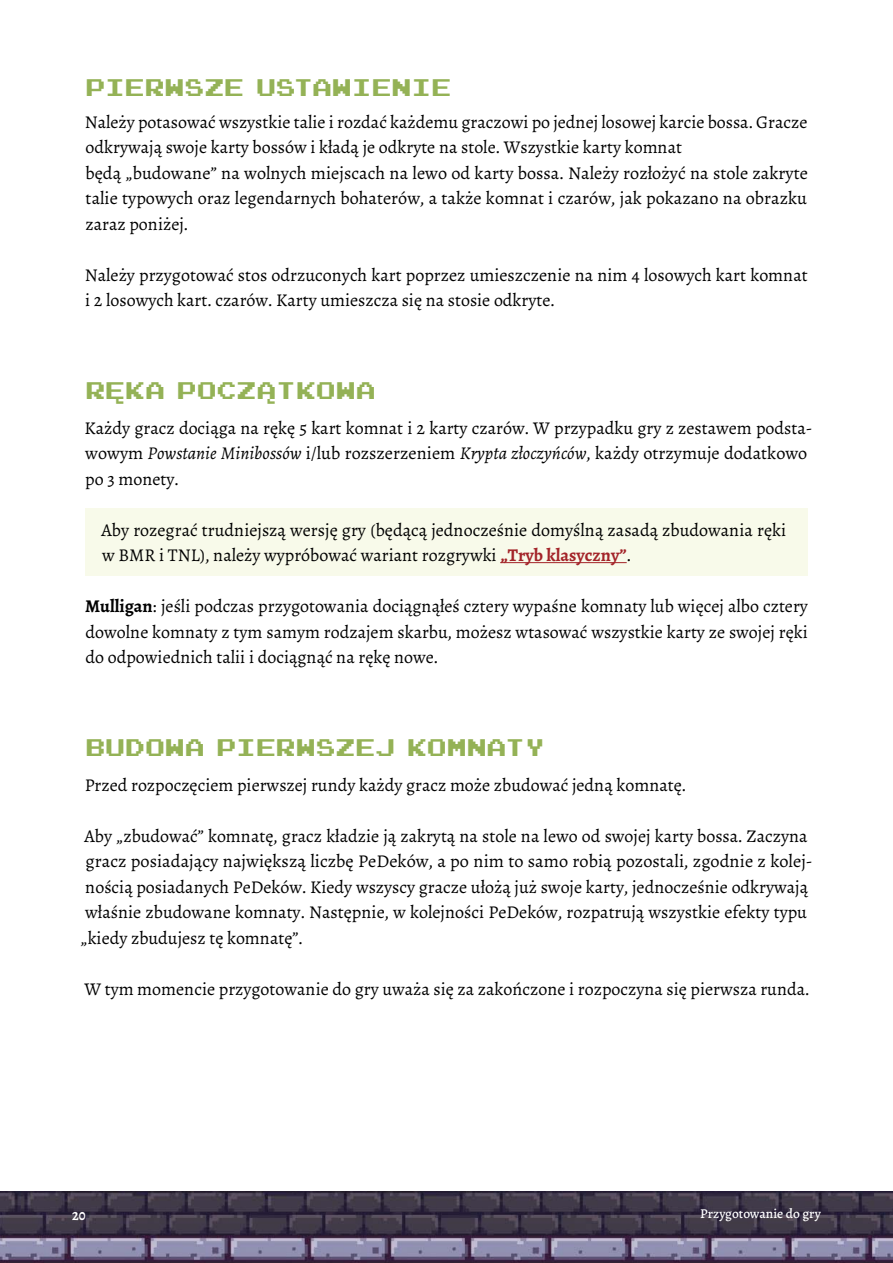
<style>
.page{position:relative;width:893px;height:1263px;background:#fff}
.page>*{position:absolute;margin:0;border:0;box-sizing:border-box;transform-origin:0 0}
.t1{font:24px "Joystix Monospace";color:#94b256}
.p4_no_indent{font:18px/25.5px "Alegreya";color:#000}
.p4{font:18px/25.5px "Alegreya";color:#000}
.P4_obramowanie{font:18px/25.5px "Alegreya";color:#000}
.t2{font:500 13.5px "Alegreya";color:#fff}
.t3{font:700 13.5px "Alegreya";color:#fff}
.s1{font-style:italic}
.s2{font-weight:700;color:#a32429}
.s3{font-weight:700}
</style>
<div class="page">
<img style="left:0;top:1191px;width:893px;height:72px">
<div style="left:85px;top:509px;width:723px;height:67px;background:#f8faea"></div>
<hr style="left:500px;top:562px;width:127px;height:1px;background:#a32429">
<h2 class="t1" style="left:85px;top:69px;width:367px">PIERWSZE USTAWIENIE</h2>
<p class="p4_no_indent" style="left:85px;top:109px;width:724px">Należy potasować wszystkie talie i rozdać każdemu graczowi po jednej losowej karcie bossa. Gracze odkrywają swoje karty bossów i kładą je odkryte na stole. Wszystkie karty komnat</p>
<p class="p4_no_indent" style="left:85px;top:160px;width:724px;text-align:justify">będą „budowane” na wolnych miejscach na lewo od karty bossa. Należy rozłożyć na stole zakryte talie typowych oraz legendarnych bohaterów, a także komnat i czarów, jak pokazano na obrazku zaraz poniżej.</p>
<p class="p4" style="left:85px;top:262px;width:724px">Należy przygotować stos odrzuconych kart poprzez umieszczenie na nim 4 losowych kart komnat i 2 losowych kart. czarów. Karty umieszcza się na stosie odkryte.</p>
<h2 class="t1" style="left:85px;top:372px;width:292px">RĘKA POCZĄTKOWA</h2>
<p class="p4_no_indent" style="left:85px;top:415px;width:729px">Każdy gracz dociąga na rękę 5 kart komnat i 2 karty czarów. W przypadku gry z zestawem podsta&shy;wowym <span class="s1">Powstanie Minibossów</span> i/lub rozszerzeniem <span class="s1">Krypta złoczyńców</span>, każdy otrzymuje dodatkowo po 3 monety.</p>
<p class="P4_obramowanie" style="left:102px;top:517px;width:686px">Aby rozegrać trudniejszą wersję gry (będącą jednocześnie domyślną zasadą zbudowania ręki w BMR i TNL), należy wypróbować wariant rozgrywki <span class="s2">„Tryb klasyczny”</span>.</p>
<p class="p4_no_indent" style="left:85px;top:593px;width:724px;text-align:justify"><span class="s3">Mulligan</span>: jeśli podczas przygotowania dociągnąłeś cztery wypaśne komnaty lub więcej albo cztery dowolne komnaty z tym samym rodzajem skarbu, możesz wtasować wszystkie karty ze swojej ręki do odpowiednich talii i dociągnąć na rękę nowe.</p>
<h2 class="t1" style="left:85px;top:729px;width:461px">BUDOWA PIERWSZEJ KOMNATY</h2>
<p class="p4_no_indent" style="left:85px;top:772px;width:603px">Przed rozpoczęciem pierwszej rundy każdy gracz może zbudować jedną komnatę.</p>
<p class="p4" style="left:81px;top:823px;width:733px">Aby „zbudować” komnatę, gracz kładzie ją zakrytą na stole na lewo od swojej karty bossa. Zaczyna gracz posiadający największą liczbę PeDeków, a po nim to samo robią pozostali, zgodnie z kolej&shy;nością posiadanych PeDeków. Kiedy wszyscy gracze ułożą już swoje karty, jednocześnie odkrywają właśnie zbudowane komnaty. Następnie, w kolejności PeDeków, rozpatrują wszystkie efekty typu „kiedy zbudujesz tę komnatę”.</p>
<p class="p4" style="left:84px;top:976px;width:727px">W tym momencie przygotowanie do gry uważa się za zakończone i rozpoczyna się pierwsza runda.</p>
<p class="t3" style="left:72px;top:1207px;width:15px">20</p>
<p class="t2" style="left:700px;top:1204px;width:122px">Przygotowanie do gry</p>
</div>
